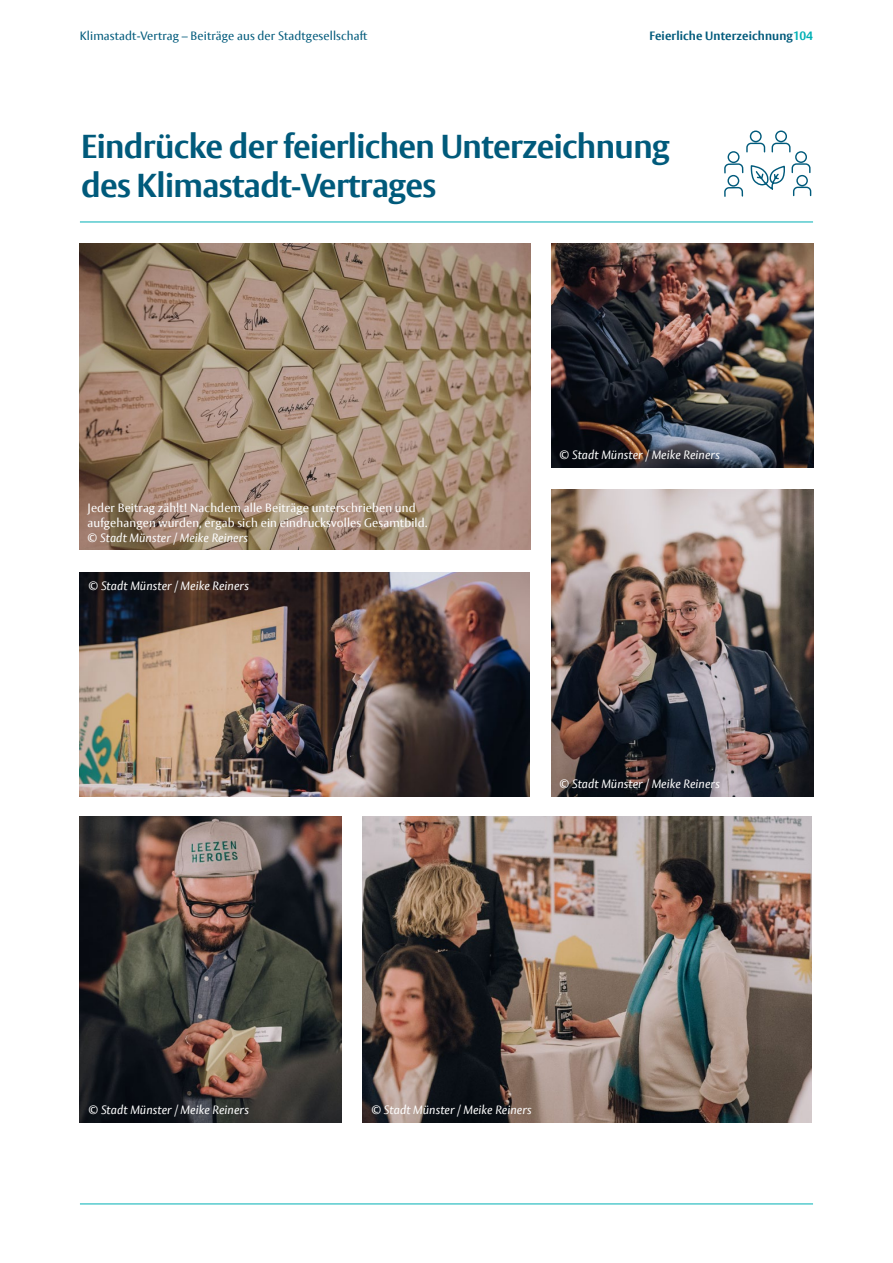
<style>
.page{position:relative;width:893px;height:1263px;background:#fff}
.page>*{position:absolute;margin:0;border:0;box-sizing:border-box;transform-origin:0 0}
.t1{font:700 33px/39px "Vesta Pro";letter-spacing:-.02em;color:#005a7b}
.t2{font:italic 12px "Vesta Pro";letter-spacing:.01em;color:#fff}
.t3{font:12px/15px "Vesta Pro";letter-spacing:.01em;color:#fff}
.t4{font:12px "Vesta Pro";letter-spacing:.01em;color:#005a7b}
.t5{font:700 12px "Vesta Pro";letter-spacing:.01em;color:#005a7b}
.s1{color:#00b0b5}
</style>
<div class="page">
<svg style="left:724px;top:130px;width:88px;height:67px"></svg>
<hr style="left:80px;top:222px;width:733px;height:1px;background:#00b0b5">
<hr style="left:80px;top:1203px;width:733px;height:1px;background:#00b0b5">
<img style="left:79px;top:244px;width:451px;height:306px">
<img style="left:363px;top:817px;width:448px;height:305px">
<img style="left:79px;top:817px;width:263px;height:305px">
<img style="left:551px;top:244px;width:262px;height:224px">
<img style="left:551px;top:489px;width:262px;height:308px">
<img style="left:79px;top:572px;width:450px;height:225px">
<p class="t4" style="left:80px;top:28px;width:289px">Klimastadt-Vertrag – Beiträge aus der Stadtgesellschaft</p>
<p class="t5" style="left:649px;top:28px;width:165px">Feierliche Unterzeichnung<span class="s1">104</span></p>
<h1 class="t1" style="left:81px;top:126px;width:590px">Eindrücke der feierlichen Unterzeichnung des Klimastadt-Vertrages</h1>
<p class="t3" style="left:88px;top:500px;width:341px">Jeder Beitrag zählt! Nachdem alle Beiträge unterschrieben und aufgehangen wurden, ergab sich ein eindrucksvolles Gesamtbild.</p>
<p class="t2" style="left:88px;top:530px;width:162px">© Stadt Münster / Meike Reiners</p>
<p class="t2" style="left:88px;top:578px;width:162px">© Stadt Münster / Meike Reiners</p>
<p class="t2" style="left:559px;top:448px;width:162px">© Stadt Münster / Meike Reiners</p>
<p class="t2" style="left:559px;top:777px;width:162px">© Stadt Münster / Meike Reiners</p>
<p class="t2" style="left:88px;top:1102px;width:162px">© Stadt Münster / Meike Reiners</p>
<p class="t2" style="left:371px;top:1102px;width:162px">© Stadt Münster / Meike Reiners</p>
</div>
